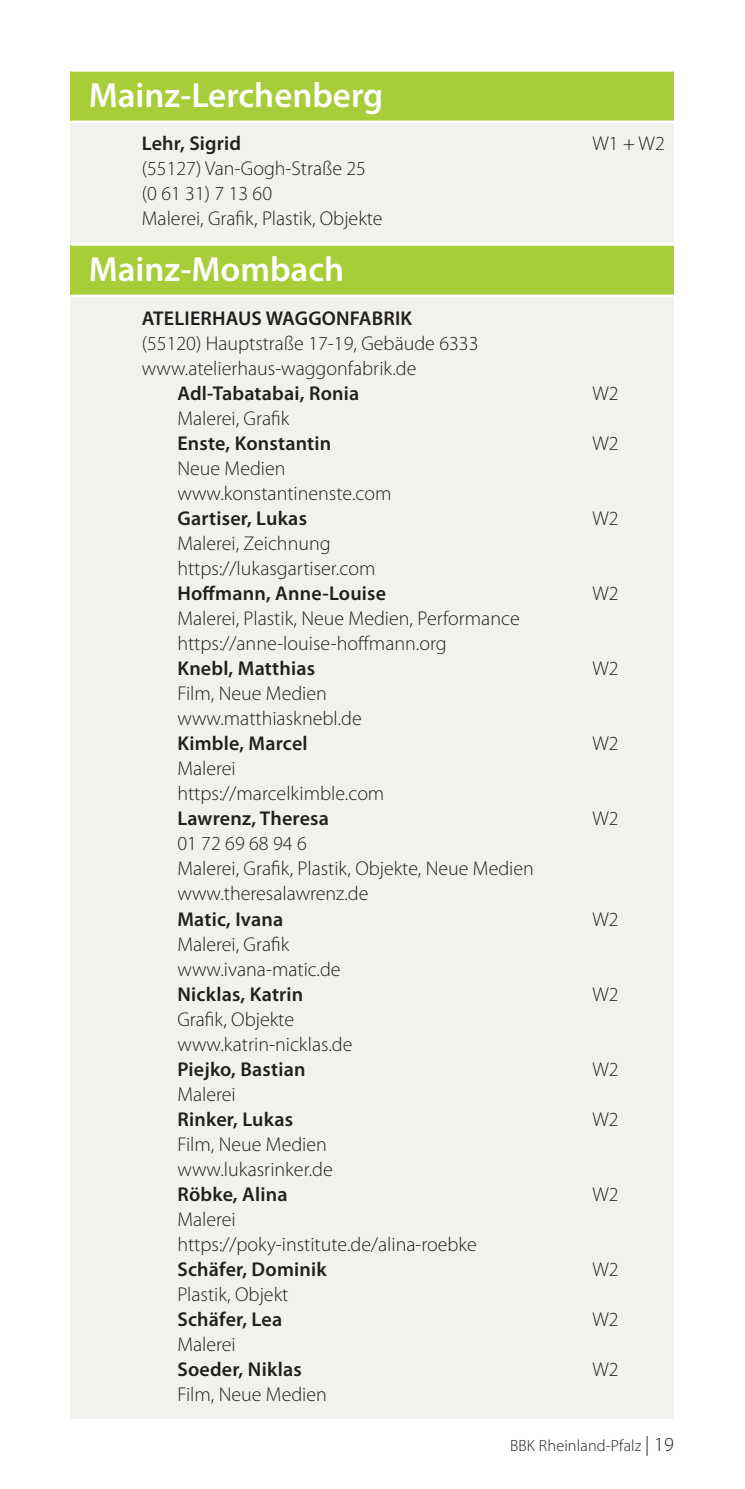
<style>
.page{position:relative;width:745px;height:1489px;background:#fff}
.page>*{position:absolute;margin:0;border:0;box-sizing:border-box;transform-origin:0 0}
.t1{font:600 35px "Myriad Pro";color:#fff}
.t2{font:300 20px/25px "Myriad Pro";color:#231f20}
.t3{font:600 20px "Myriad Pro";letter-spacing:.01em;color:#231f20}
.t4{font:300 16.25px "Myriad Pro";letter-spacing:.01em;color:#231f20}
.s1{font-size:20px}
</style>
<div class="page">
<div style="left:71px;top:71px;width:602px;height:1346px;background:#f1f2ed"></div>
<div style="left:71px;top:71px;width:602px;height:49px;background:#a6ce39"></div>
<hr style="left:71px;top:120px;width:602px;height:3px;background:#fff">
<hr style="left:71px;top:69px;width:602px;height:3px;background:#fff">
<div style="left:71px;top:245px;width:602px;height:49px;background:#a6ce39"></div>
<hr style="left:71px;top:294px;width:602px;height:3px;background:#fff">
<hr style="left:71px;top:243px;width:602px;height:3px;background:#fff">
<h1 class="t1" style="left:89px;top:73px;width:296px">Mainz-Lerchenberg</h1>
<p class="t3" style="left:142px;top:131px;width:101px">Lehr, Sigrid</p>
<p class="t2" style="left:592px;top:131px;width:74px">W1 + W2</p>
<p class="t2" style="left:142px;top:156px;width:242px">(55127) Van-Gogh-Straße 25 (0 61 31) 7 13 60<br>Malerei, Grafik, Plastik, Objekte</p>
<h1 class="t1" style="left:89px;top:247px;width:257px">Mainz-Mombach</h1>
<p class="t3" style="left:142px;top:306px;width:272px">ATELIERHAUS WAGGONFABRIK</p>
<p class="t2" style="left:142px;top:331px;width:338px">(55120) Hauptstraße 17-19, Gebäude 6333 www.atelierhaus-waggonfabrik.de</p>
<p class="t3" style="left:177px;top:381px;width:183px">Adl-Tabatabai, Ronia</p>
<p class="t2" style="left:592px;top:381px;width:28px">W2</p>
<p class="t2" style="left:177px;top:406px;width:113px">Malerei, Grafik</p>
<p class="t3" style="left:177px;top:431px;width:155px">Enste, Konstantin</p>
<p class="t2" style="left:592px;top:431px;width:28px">W2</p>
<p class="t2" style="left:177px;top:456px;width:215px">Neue Medien www.konstantinenste.com</p>
<p class="t3" style="left:177px;top:506px;width:131px">Gartiser, Lukas</p>
<p class="t2" style="left:592px;top:506px;width:28px">W2</p>
<p class="t2" style="left:177px;top:531px;width:199px">Malerei, Zeichnung https://lukasgartiser.com</p>
<p class="t3" style="left:177px;top:581px;width:210px">Hoffmann, Anne-Louise</p>
<p class="t2" style="left:592px;top:581px;width:28px">W2</p>
<p class="t2" style="left:177px;top:606px;width:343px">Malerei, Plastik, Neue Medien, Performance https://anne-louise-hoffmann.org</p>
<p class="t3" style="left:177px;top:656px;width:139px">Knebl, Matthias</p>
<p class="t2" style="left:592px;top:656px;width:28px">W2</p>
<p class="t2" style="left:177px;top:681px;width:186px">Film, Neue Medien www.matthiasknebl.de</p>
<p class="t3" style="left:177px;top:731px;width:132px">Kimble, Marcel</p>
<p class="t2" style="left:592px;top:731px;width:28px">W2</p>
<p class="t2" style="left:177px;top:756px;width:208px">Malerei https://marcelkimble.com</p>
<p class="t3" style="left:177px;top:806px;width:153px">Lawrenz, Theresa</p>
<p class="t2" style="left:592px;top:806px;width:28px">W2</p>
<p class="t2" style="left:177px;top:831px;width:358px">01 72 69 68 94 6<br>Malerei, Grafik, Plastik, Objekte, Neue Medien www.theresalawrenz.de</p>
<p class="t3" style="left:177px;top:906px;width:107px">Matic, Ivana</p>
<p class="t2" style="left:592px;top:906px;width:28px">W2</p>
<p class="t2" style="left:177px;top:931px;width:165px">Malerei, Grafik www.ivana-matic.de</p>
<p class="t3" style="left:177px;top:981px;width:127px">Nicklas, Katrin</p>
<p class="t2" style="left:592px;top:981px;width:28px">W2</p>
<p class="t2" style="left:177px;top:1006px;width:176px">Grafik, Objekte www.katrin-nicklas.de</p>
<p class="t3" style="left:177px;top:1056px;width:129px">Piejko, Bastian</p>
<p class="t2" style="left:592px;top:1056px;width:28px">W2</p>
<p class="t2" style="left:177px;top:1081px;width:60px">Malerei</p>
<p class="t3" style="left:177px;top:1106px;width:117px">Rinker, Lukas</p>
<p class="t2" style="left:592px;top:1106px;width:28px">W2</p>
<p class="t2" style="left:177px;top:1131px;width:157px">Film, Neue Medien www.lukasrinker.de</p>
<p class="t3" style="left:177px;top:1181px;width:112px">Röbke, Alina</p>
<p class="t2" style="left:592px;top:1181px;width:28px">W2</p>
<p class="t2" style="left:177px;top:1206px;width:301px">Malerei https://poky-institute.de/alina-roebke</p>
<p class="t3" style="left:177px;top:1256px;width:151px">Schäfer, Dominik</p>
<p class="t2" style="left:592px;top:1256px;width:28px">W2</p>
<p class="t2" style="left:177px;top:1281px;width:112px">Plastik, Objekt</p>
<p class="t3" style="left:177px;top:1306px;width:106px">Schäfer, Lea</p>
<p class="t2" style="left:592px;top:1306px;width:28px">W2</p>
<p class="t2" style="left:177px;top:1331px;width:60px">Malerei</p>
<p class="t3" style="left:177px;top:1356px;width:126px">Soeder, Niklas</p>
<p class="t2" style="left:592px;top:1356px;width:28px">W2</p>
<p class="t2" style="left:177px;top:1381px;width:151px">Film, Neue Medien</p>
<p class="t4" style="left:510px;top:1436px;width:165px">BBK Rheinland-Pfalz <span class="s1">| 19</span></p>
</div>
